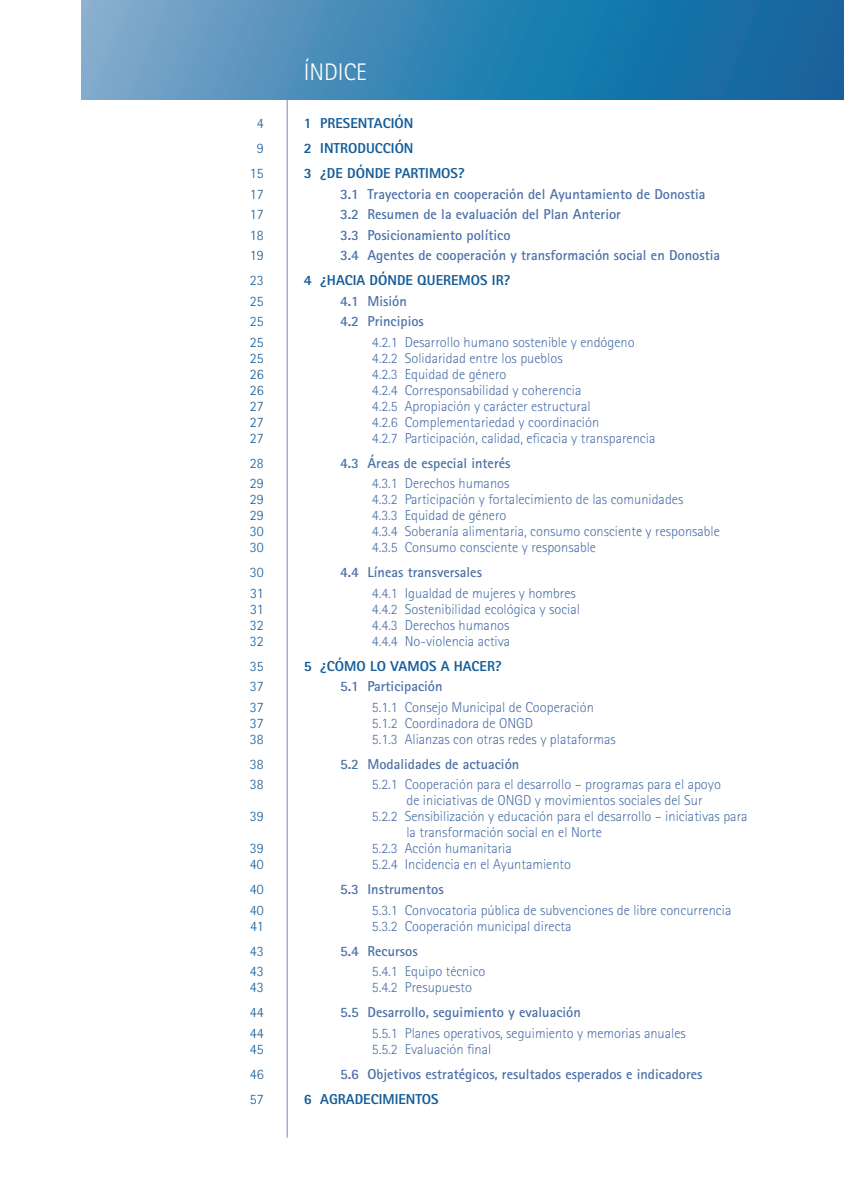
<style>
.page{position:relative;width:844px;height:1191px;background:#fff}
.page>*{position:absolute;margin:0;border:0;box-sizing:border-box;transform-origin:0 0}
.t1{font:300 23.97px "Rotis Sans Serif Std";color:#fff}
.t2{font:300 14.35px/15.9px "Rotis Sans Serif Std";color:#4b71a8}
.t3{font:700 14.35px "Rotis Sans Serif Std";color:#4b71a8}
.t4{font:800 14.35px "Rotis Sans Serif Std";color:#155d99}
.t5{font:300 14.35px "Rotis Sans Serif Std";color:#155d99}
</style>
<div class="page">
<svg style="left:82px;top:0;width:761px;height:99px;background:#3884b3"></svg>
<hr style="left:287px;top:98px;width:1px;height:1039px;background:#768ab9">
<p class="t5" style="left:257px;top:115px;width:8px">4</p>
<p class="t5" style="left:257px;top:140px;width:8px">9</p>
<p class="t5" style="left:250px;top:165px;width:15px">15</p>
<p class="t5" style="left:250px;top:186px;width:15px">17</p>
<p class="t5" style="left:250px;top:206px;width:15px">17</p>
<p class="t5" style="left:250px;top:227px;width:15px">18</p>
<p class="t5" style="left:250px;top:247px;width:15px">19</p>
<p class="t5" style="left:250px;top:272px;width:15px">23</p>
<p class="t5" style="left:250px;top:293px;width:15px">25</p>
<p class="t5" style="left:250px;top:313px;width:15px">25</p>
<p class="t5" style="left:250px;top:334px;width:15px">25</p>
<p class="t5" style="left:250px;top:350px;width:15px">25</p>
<p class="t5" style="left:250px;top:366px;width:15px">26</p>
<p class="t5" style="left:250px;top:382px;width:15px">26</p>
<p class="t5" style="left:250px;top:398px;width:15px">27</p>
<p class="t5" style="left:250px;top:413px;width:15px">27</p>
<p class="t5" style="left:250px;top:429px;width:15px">27</p>
<p class="t5" style="left:250px;top:454px;width:15px">28</p>
<p class="t5" style="left:250px;top:475px;width:15px">29</p>
<p class="t5" style="left:250px;top:491px;width:15px">29</p>
<p class="t5" style="left:250px;top:507px;width:15px">29</p>
<p class="t5" style="left:250px;top:523px;width:15px">30</p>
<p class="t5" style="left:250px;top:539px;width:15px">30</p>
<p class="t5" style="left:250px;top:564px;width:15px">30</p>
<p class="t5" style="left:250px;top:584px;width:15px">31</p>
<p class="t5" style="left:250px;top:600px;width:15px">31</p>
<p class="t5" style="left:250px;top:616px;width:15px">32</p>
<p class="t5" style="left:250px;top:632px;width:15px">32</p>
<p class="t5" style="left:250px;top:657px;width:15px">35</p>
<p class="t5" style="left:250px;top:678px;width:15px">37</p>
<p class="t5" style="left:250px;top:698px;width:15px">37</p>
<p class="t5" style="left:250px;top:714px;width:15px">37</p>
<p class="t5" style="left:250px;top:730px;width:15px">38</p>
<p class="t5" style="left:250px;top:755px;width:15px">38</p>
<p class="t5" style="left:250px;top:776px;width:15px">38</p>
<p class="t5" style="left:250px;top:808px;width:15px">39</p>
<p class="t5" style="left:250px;top:840px;width:15px">39</p>
<p class="t5" style="left:250px;top:856px;width:15px">40</p>
<p class="t5" style="left:250px;top:881px;width:15px">40</p>
<p class="t5" style="left:250px;top:901px;width:15px">40</p>
<p class="t5" style="left:250px;top:917px;width:15px">41</p>
<p class="t5" style="left:250px;top:942px;width:15px">43</p>
<p class="t5" style="left:250px;top:963px;width:15px">43</p>
<p class="t5" style="left:250px;top:979px;width:15px">43</p>
<p class="t5" style="left:250px;top:1004px;width:15px">44</p>
<p class="t5" style="left:250px;top:1024px;width:15px">44</p>
<p class="t5" style="left:250px;top:1040px;width:15px">45</p>
<p class="t5" style="left:250px;top:1065px;width:15px">46</p>
<p class="t5" style="left:250px;top:1090px;width:15px">57</p>
<p class="t1" style="left:304px;top:59px;width:65px">ÍNDICE</p>
<p class="t4" style="left:304px;top:114px;width:111px">1 PRESENTACIÓN</p>
<p class="t4" style="left:304px;top:139px;width:111px">2 INTRODUCCIÓN</p>
<p class="t4" style="left:304px;top:164px;width:162px">3 ¿DE DÓNDE PARTIMOS?</p>
<p class="t3" style="left:340px;top:185px;width:367px">3.1 Trayectoria en cooperación del Ayuntamiento de Donostia</p>
<p class="t3" style="left:340px;top:205px;width:282px">3.2 Resumen de la evaluación del Plan Anterior</p>
<p class="t3" style="left:340px;top:226px;width:172px">3.3 Posicionamiento político</p>
<p class="t3" style="left:340px;top:246px;width:381px">3.4 Agentes de cooperación y transformación social en Donostia</p>
<p class="t4" style="left:304px;top:271px;width:208px">4 ¿HACIA DÓNDE QUEREMOS IR?</p>
<p class="t3" style="left:340px;top:292px;width:68px">4.1 Misión</p>
<p class="t3" style="left:340px;top:312px;width:85px">4.2 Principios</p>
<p class="t2" style="left:371px;top:334px;width:264px">4.2.1 Desarrollo humano sostenible y endógeno</p>
<p class="t2" style="left:371px;top:350px;width:192px">4.2.2 Solidaridad entre los pueblos</p>
<p class="t2" style="left:371px;top:366px;width:136px">4.2.3 Equidad de género</p>
<p class="t2" style="left:371px;top:382px;width:211px">4.2.4 Corresponsabilidad y coherencia</p>
<p class="t2" style="left:371px;top:398px;width:220px">4.2.5 Apropiación y carácter estructural</p>
<p class="t2" style="left:371px;top:414px;width:229px">4.2.6 Complementariedad y coordinación</p>
<p class="t2" style="left:371px;top:430px;width:285px">4.2.7 Participación, calidad, eficacia y transparencia</p>
<p class="t3" style="left:340px;top:454px;width:172px">4.3 Áreas de especial interés</p>
<p class="t2" style="left:371px;top:475px;width:139px">4.3.1 Derechos humanos</p>
<p class="t2" style="left:371px;top:491px;width:313px">4.3.2 Participación y fortalecimiento de las comunidades</p>
<p class="t2" style="left:371px;top:507px;width:136px">4.3.3 Equidad de género</p>
<p class="t2" style="left:371px;top:523px;width:349px">4.3.4 Soberanía alimentaria, consumo consciente y responsable</p>
<p class="t2" style="left:371px;top:539px;width:226px">4.3.5 Consumo consciente y responsable</p>
<p class="t3" style="left:340px;top:563px;width:143px">4.4 Líneas transversales</p>
<p class="t2" style="left:371px;top:585px;width:205px">4.4.1 Igualdad de mujeres y hombres</p>
<p class="t2" style="left:371px;top:601px;width:210px">4.4.2 Sostenibilidad ecológica y social</p>
<p class="t2" style="left:371px;top:617px;width:139px">4.4.3 Derechos humanos</p>
<p class="t2" style="left:371px;top:633px;width:140px">4.4.4 No-violencia activa</p>
<p class="t4" style="left:304px;top:656px;width:199px">5 ¿CÓMO LO VAMOS A HACER?</p>
<p class="t3" style="left:340px;top:677px;width:104px">5.1 Participación</p>
<p class="t2" style="left:371px;top:699px;width:223px">5.1.1 Consejo Municipal de Cooperación</p>
<p class="t2" style="left:371px;top:715px;width:163px">5.1.2 Coordinadora de ONGD</p>
<p class="t2" style="left:371px;top:731px;width:245px">5.1.3 Alianzas con otras redes y plataformas</p>
<p class="t3" style="left:340px;top:755px;width:181px">5.2 Modalidades de actuación</p>
<p class="t2" style="left:406px;top:776px;width:316px;text-indent:-35px">5.2.1 Cooperación para el desarrollo – programas para el apoyo de iniciativas de ONGD y movimientos sociales del Sur</p>
<p class="t2" style="left:371px;top:808px;width:377px">5.2.2 Sensibilización y educación para el desarrollo – iniciativas para</p>
<p class="t2" style="left:406px;top:824px;width:197px">la transformación social en el Norte</p>
<p class="t2" style="left:371px;top:840px;width:142px">5.2.3 Acción humanitaria</p>
<p class="t2" style="left:371px;top:856px;width:201px">5.2.4 Incidencia en el Ayuntamiento</p>
<p class="t3" style="left:340px;top:880px;width:105px">5.3 Instrumentos</p>
<p class="t2" style="left:371px;top:902px;width:361px">5.3.1 Convocatoria pública de subvenciones de libre concurrencia</p>
<p class="t2" style="left:371px;top:918px;width:201px">5.3.2 Cooperación municipal directa</p>
<p class="t3" style="left:340px;top:941px;width:79px">5.4 Recursos</p>
<p class="t2" style="left:371px;top:963px;width:115px">5.4.1 Equipo técnico</p>
<p class="t2" style="left:371px;top:979px;width:102px">5.4.2 Presupuesto</p>
<p class="t3" style="left:340px;top:1003px;width:242px">5.5 Desarrollo, seguimiento y evaluación</p>
<p class="t2" style="left:371px;top:1025px;width:315px">5.5.1 Planes operativos, seguimiento y memorias anuales</p>
<p class="t2" style="left:371px;top:1041px;width:121px">5.5.2 Evaluación final</p>
<p class="t3" style="left:340px;top:1064px;width:364px">5.6 Objetivos estratégicos, resultados esperados e indicadores</p>
<p class="t4" style="left:304px;top:1089px;width:136px">6 AGRADECIMIENTOS</p>
</div>
